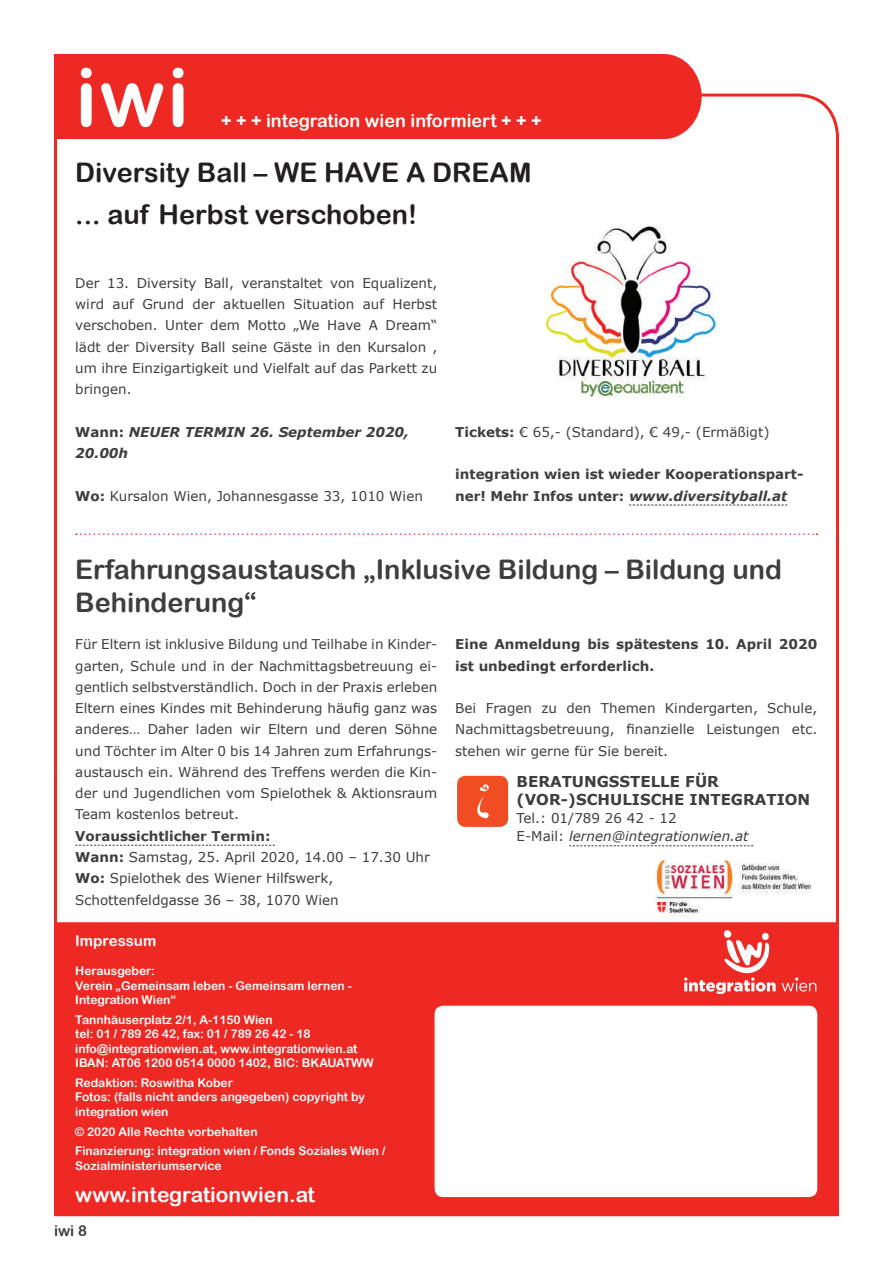
<style>
.page{position:relative;width:893px;height:1263px;background:#fff}
.page>*{position:absolute;margin:0;border:0;box-sizing:border-box;transform-origin:0 0}
.t1{font:81px "Arial Rounded MT Bold";color:#fff}
.t2{font:27px/33px "Arial Rounded MT Bold";color:#3e3e3f}
.t3{font:27px/42.5px "Arial Rounded MT Bold";color:#231f20}
.t4{font:21px "Arial Rounded MT Bold";color:#fff}
.t5{font:18px "Arial Rounded MT Bold";color:#fff}
.t6{font:700 15px "Verdana";color:#3e3e3f}
.t7{font:15px "Arial Rounded MT Bold";color:#fff}
.t8{font:15px "Arial Rounded MT Bold";color:#3e3e3f}
.t9{font:13.5px/21.3px "Verdana";color:#3e3e3f;text-align:justify}
.t10{font:700 13.5px/21.3px "Verdana";color:#3e3e3f}
.t11{font:italic 700 13.5px/21.3px "Verdana";color:#3e3e3f}
.t12{font:12px/14.4px "Arial Rounded MT Bold";color:#fff}
.s1{font-style:normal}
.s2{font-weight:700}
.s3{font-style:italic}
</style>
<div class="page">
<div style="left:54px;top:54px;width:648px;height:85px;background:#ee2823"></div>
<div style="left:54px;top:922px;width:785px;height:294px;background:#ee2823;border:2px solid #ee2823"></div>
<hr style="left:836px;top:726px;width:3px;height:189px;background:#ee2823">
<hr style="left:54px;top:776px;width:3px;height:189px;background:#ee2823">
<svg style="left:684px;top:930px;width:132px;height:64px"></svg>
<div style="left:435px;top:1006px;width:382px;height:191px;background:#fff;border-radius:9px"></div>
<svg style="left:629px;top:505px;width:158px;height:1px"></svg>
<img style="left:545px;top:224px;width:173px;height:174px">
<svg style="left:76px;top:533px;width:741px;height:2px"></svg>
<svg style="left:75px;top:845px;width:200px;height:1px"></svg>
<div style="left:457px;top:776px;width:51px;height:51px;background:#f04d22;border-radius:9px"></div>
<svg style="left:477px;top:784px;width:12px;height:34px"></svg>
<svg style="left:569px;top:845px;width:184px;height:1px"></svg>
<img style="left:654px;top:858px;width:157px;height:60px">
<h1 class="t1" style="left:75px;top:50px;width:115px">iwi</h1>
<h3 class="t5" style="left:221px;top:110px;width:322px">+ + + integration wien informiert + + +</h3>
<h2 class="t3" style="left:75px;top:150px;width:458px">Diversity Ball – WE HAVE A DREAM ... auf Herbst verschoben!</h2>
<p class="t9" style="left:75px;top:273px;width:364px">Der 13. Diversity Ball, veranstaltet von Equalizent, wird auf Grund der aktuellen Situation auf Herbst verschoben. Unter dem Motto „We Have A Dream“ lädt der Diversity Ball seine Gäste in den Kursalon , um ihre Einzigartigkeit und Vielfalt auf das Parkett zu bringen.</p>
<p class="t11" style="left:75px;top:421px;width:335px"><span class="s1">Wann:</span> NEUER TERMIN 26. September 2020,<br>20.00h</p>
<p class="t9" style="left:75px;top:485px;width:349px"><span class="s2">Wo:</span> Kursalon Wien, Johannesgasse 33, 1010 Wien</p>
<p class="t9" style="left:455px;top:421px;width:316px"><span class="s2">Tickets:</span> € 65,- (Standard), € 49,- (Ermäßigt)</p>
<p class="t10" style="left:455px;top:464px;width:350px">integration wien ist wieder Kooperationspart&shy;ner! Mehr Infos unter: <span class="s3">www.diversityball.at</span></p>
<h2 class="t2" style="left:75px;top:552px;width:708px">Erfahrungsaustausch „Inklusive Bildung – Bildung und<br>Behinderung“</h2>
<p class="t9" style="left:75px;top:634px;width:364px">Für Eltern ist inklusive Bildung und Teilhabe in Kinder&shy;garten, Schule und in der Nachmittagsbetreuung ei&shy;gentlich selbstverständlich. Doch in der Praxis erleben Eltern eines Kindes mit Behinderung häufig ganz was anderes… Daher laden wir Eltern und deren Söhne und Töchter im Alter 0 bis 14 Jahren zum Erfahrungs&shy;austausch ein. Während des Treffens werden die Kin&shy;der und Jugendlichen vom Spielothek &amp; Aktionsraum Team kostenlos betreut.</p>
<p class="t9" style="left:75px;top:825px;width:356px;text-align:left"><span class="s2">Voraussichtlicher Termin:<br>Wann:</span> Samstag, 25. April 2020, 14.00 – 17.30 Uhr <span class="s2">Wo:</span> Spielothek des Wiener Hilfswerk, Schottenfeldgasse 36 – 38, 1070 Wien</p>
<p class="t10" style="left:455px;top:634px;width:364px">Eine Anmeldung bis spätestens 10. April 2020 ist unbedingt erforderlich.</p>
<p class="t9" style="left:455px;top:698px;width:364px">Bei Fragen zu den Themen Kindergarten, Schule, Nachmittagsbetreuung, finanzielle Leistungen etc. stehen wir gerne für Sie bereit.</p>
<p class="t6" style="left:517px;top:772px;width:24px">Beratungsste</p>
<p class="t6" style="left:651px;top:772px;width:47px">lle für</p>
<p class="t6" style="left:517px;top:790px;width:126px">(Vor-)schu lisc</p>
<p class="t6" style="left:662px;top:790px;width:48px">he Integrati</p>
<p class="t6" style="left:785px;top:790px;width:24px">on</p>
<p class="t9" style="left:517px;top:809px;width:233px;line-height:18px">Tel.: 01/789 26 42 - 12<br>E-Mail: <span class="s3">lernen@integrationwien.at</span></p>
<p class="t7" style="left:75px;top:932px;width:83px">Impressum</p>
<p class="t12" style="left:75px;top:964px;width:278px">Herausgeber:<br>Verein „Gemeinsam leben - Gemeinsam lernen -<br>Integration Wien“</p>
<p class="t12" style="left:75px;top:1012px;width:300px">Tannhäuserplatz 2/1, A-1150 Wien<br>tel: 01 / 789 26 42, fax: 01 / 789 26 42 - 18 info@integrationwien.at, www.integrationwien.at IBAN: AT06 1200 0514 0000 1402, BIC: BKAUATWW</p>
<p class="t12" style="left:75px;top:1075px;width:291px">Redaktion: Roswitha Kober<br>Fotos: (falls nicht anders angegeben) copyright by integration wien</p>
<p class="t12" style="left:75px;top:1121px;width:312px;line-height:19.8px">© 2020 Alle Rechte vorbehalten<br>Finanzierung: integration wien / Fonds Soziales Wien /</p>
<p class="t12" style="left:75px;top:1158px;width:148px">Sozialministeriumservice</p>
<h3 class="t4" style="left:75px;top:1182px;width:241px">www.integrationwien.at</h3>
<p class="t8" style="left:54px;top:1222px;width:34px">iwi 8</p>
</div>
